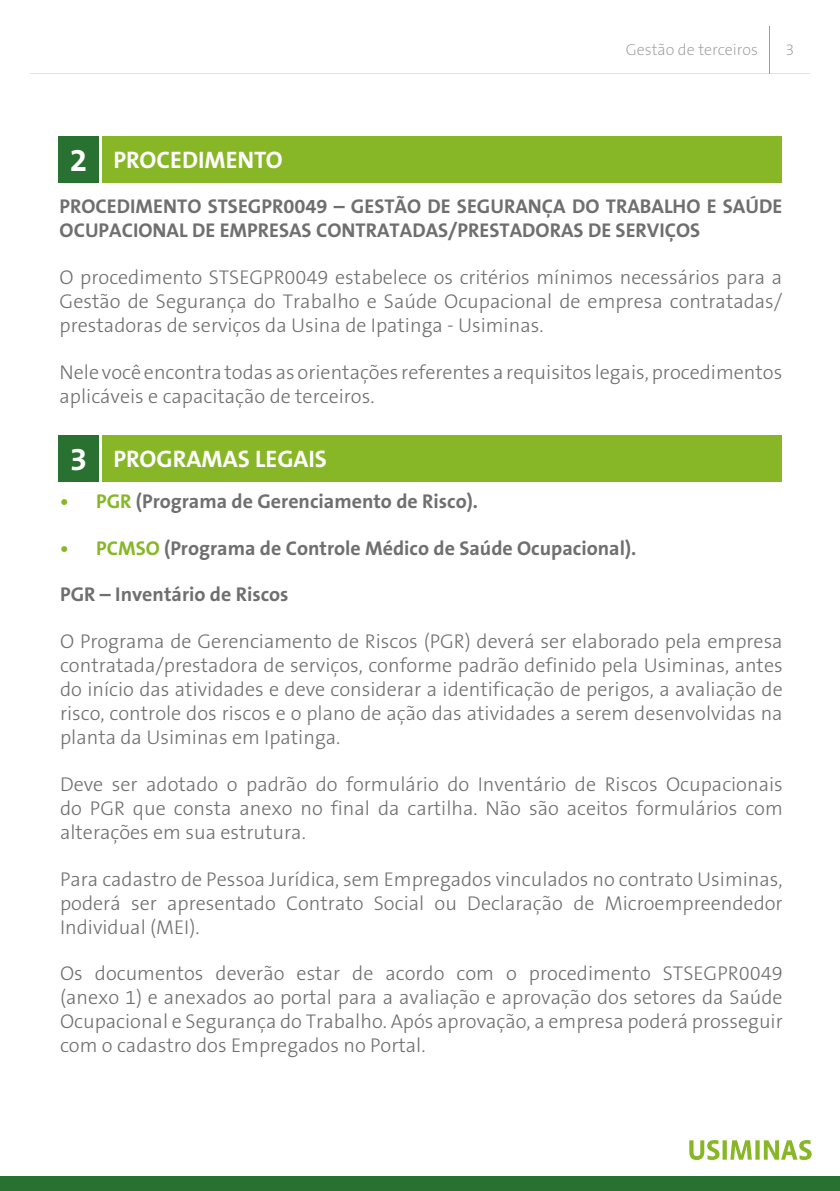
<style>
.page{position:relative;width:840px;height:1191px;background:#fff}
.page>*{position:absolute;margin:0;border:0;box-sizing:border-box;transform-origin:0 0}
.t1{font:700 24px "The Sans B7";color:#fff}
.t2{font:300 20px/24px "The Sans B3";color:#706f6f;text-align:justify}
.t3{font:700 20px/24px "The Sans B7";color:#706f6f}
.t4{font:200 16px "The Sans B2";color:#9d9d9c}
.s1{font-size:32px}
.s2{color:#87b726}
</style>
<div class="page">
<hr style="left:768px;top:26px;width:1px;height:47px;background:#9d9d9c">
<svg style="left:30px;top:73px;width:779px;height:1px"></svg>
<div style="left:0;top:1175px;width:839px;height:16px;background:#297130"></div>
<svg style="left:689px;top:1140px;width:122px;height:20px"></svg>
<div style="left:102px;top:136px;width:678px;height:46px;background:#87b726"></div>
<div style="left:59px;top:136px;width:40px;height:46px;background:#297130"></div>
<div style="left:102px;top:435px;width:678px;height:46px;background:#87b726"></div>
<div style="left:59px;top:435px;width:40px;height:46px;background:#297130"></div>
<p class="t1" style="left:70px;top:147px;width:214px"><span class="s1">2</span> PROCEDIMENTO</p>
<p class="t4" style="left:625px;top:41px;width:134px">Gestão de terceiros</p>
<p class="t4" style="left:784px;top:41px;width:10px">3</p>
<p class="t3" style="left:60px;top:195px;width:723px">PROCEDIMENTO STSEGPR0049 – GESTÃO DE SEGURANÇA DO TRABALHO E SAÚDE<br>OCUPACIONAL DE EMPRESAS CONTRATADAS/PRESTADORAS DE SERVIÇOS</p>
<p class="t2" style="left:60px;top:266px;width:723px">O procedimento STSEGPR0049 estabelece os critérios mínimos necessários para a Gestão de Segurança do Trabalho e Saúde Ocupacional de empresa contratadas/ prestadoras de serviços da Usina de Ipatinga - Usiminas.</p>
<p class="t2" style="left:60px;top:360px;width:723px">Nele você encontra todas as orientações referentes a requisitos legais, procedimentos aplicáveis e capacitação de terceiros.</p>
<p class="t1" style="left:70px;top:446px;width:258px"><span class="s1">3</span> PROGRAMAS LEGAIS</p>
<p class="t3" style="left:60px;top:490px;width:419px"><span class="s2">• PGR</span> (Programa de Gerenciamento de Risco).</p>
<p class="t3" style="left:60px;top:536px;width:577px"><span class="s2">• PCMSO</span> (Programa de Controle Médico de Saúde Ocupacional).</p>
<p class="t3" style="left:60px;top:583px;width:230px">PGR – Inventário de Riscos</p>
<p class="t2" style="left:60px;top:630px;width:723px">O Programa de Gerenciamento de Riscos (PGR) deverá ser elaborado pela empresa contratada/prestadora de serviços, conforme padrão definido pela Usiminas, antes do início das atividades e deve considerar a identificação de perigos, a avaliação de risco, controle dos riscos e o plano de ação das atividades a serem desenvolvidas na planta da Usiminas em Ipatinga.</p>
<p class="t2" style="left:60px;top:773px;width:723px">Deve ser adotado o padrão do formulário do Inventário de Riscos Ocupacionais do PGR que consta anexo no final da cartilha. Não são aceitos formulários com alterações em sua estrutura.</p>
<p class="t2" style="left:60px;top:867px;width:723px">Para cadastro de Pessoa Jurídica, sem Empregados vinculados no contrato Usiminas, poderá ser apresentado Contrato Social ou Declaração de Microempreendedor Individual (MEI).</p>
<p class="t2" style="left:60px;top:962px;width:723px">Os documentos deverão estar de acordo com o procedimento STSEGPR0049 (anexo 1) e anexados ao portal para a avaliação e aprovação dos setores da Saúde Ocupacional e Segurança do Trabalho. Após aprovação, a empresa poderá prosseguir com o cadastro dos Empregados no Portal.</p>
</div>
